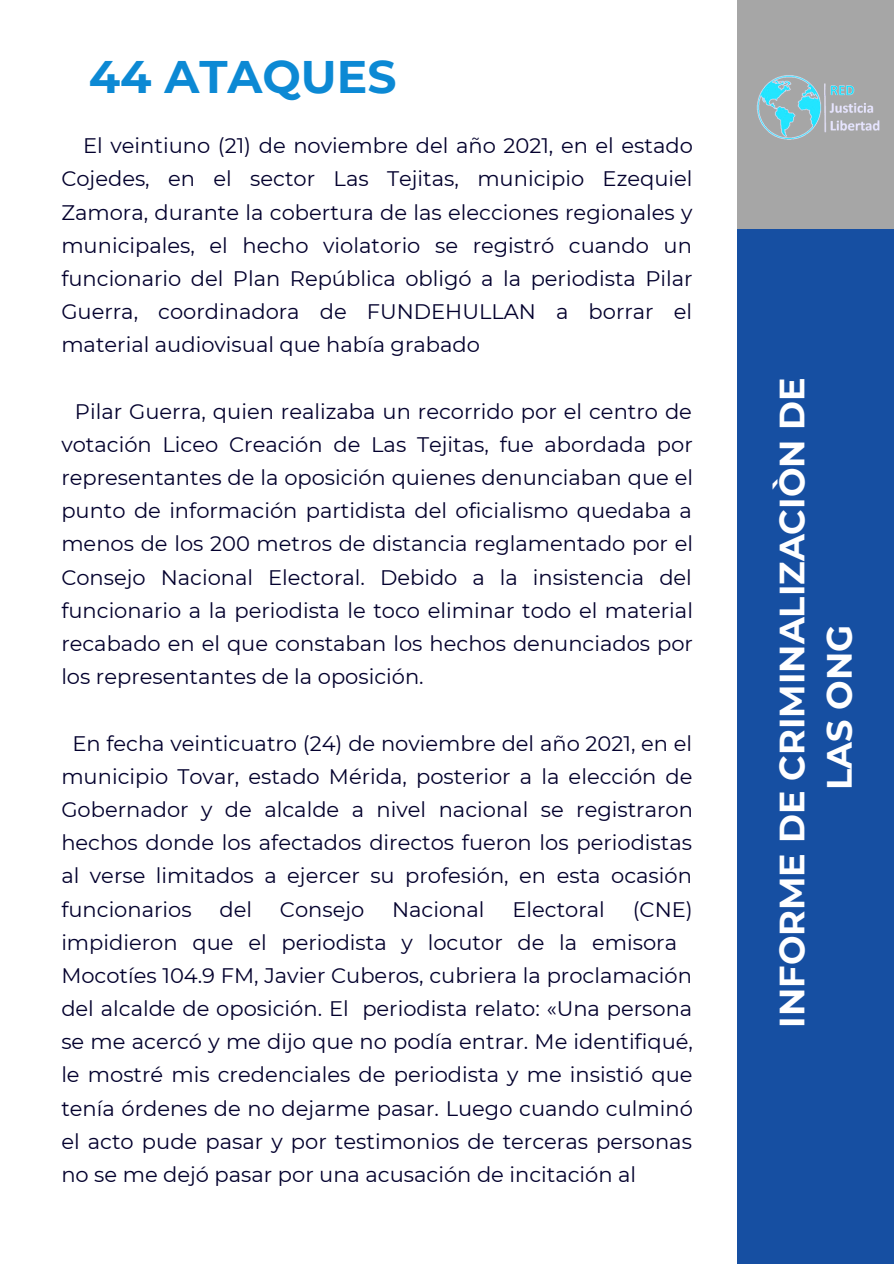
<style>
.page{position:relative;width:894px;height:1264px;background:#fff}
.page>*{position:absolute;margin:0;border:0;box-sizing:border-box;transform-origin:0 0}
.t1{font:700 45.6px "Montserrat";color:#0c89d4}
.t2{font:700 35.1px/47.2px "Montserrat";color:#fff;text-align:center}
.t3{font:21px/33.2px "Montserrat";color:#03002d;text-align:justify}
</style>
<div class="page">
<div style="left:737px;top:0;width:156px;height:243px;background:#a6a6a6"></div>
<div style="left:737px;top:230px;width:156px;height:1033px;background:#164fa2"></div>
<img style="left:757px;top:75px;width:123px;height:65px">
<h1 class="t1" style="left:89px;top:49px;width:309px">44 ATAQUES</h1>
<p class="t3" style="left:61px;top:129px;width:633px;text-indent:22px">El veintiuno (21) de noviembre del año 2021, en el estado Cojedes, en el sector Las Tejitas, municipio Ezequiel Zamora, durante la cobertura de las elecciones regionales y municipales, el hecho violatorio se registró cuando un funcionario del Plan República obligó a la periodista Pilar Guerra, coordinadora de FUNDEHULLAN a borrar el material audiovisual que había grabado</p>
<p class="t3" style="left:61px;top:394px;width:633px;text-indent:14px">Pilar Guerra, quien realizaba un recorrido por el centro de votación Liceo Creación de Las Tejitas, fue abordada por representantes de la oposición quienes denunciaban que el punto de información partidista del oficialismo quedaba a menos de los 200 metros de distancia reglamentado por el Consejo Nacional Electoral. Debido a la insistencia del funcionario a la periodista le toco eliminar todo el material recabado en el que constaban los hechos denunciados por los representantes de la oposición.</p>
<p class="t3" style="left:61px;top:726px;width:633px;text-indent:11px">En fecha veinticuatro (24) de noviembre del año 2021, en el municipio Tovar, estado Mérida, posterior a la elección de Gobernador y de alcalde a nivel nacional se registraron hechos donde los afectados directos fueron los periodistas al verse limitados a ejercer su profesión, en esta ocasión funcionarios</p>
<p class="t3" style="left:219px;top:892px;width:34px">del</p>
<p class="t3" style="left:280px;top:892px;width:86px">Consejo</p>
<p class="t3" style="left:392px;top:892px;width:94px">Nacional</p>
<p class="t3" style="left:512px;top:892px;width:94px">Electoral</p>
<p class="t3" style="left:61px;top:892px;width:633px;text-align:left;text-indent:571px">(CNE) impidieron que el periodista y locutor de la emisora Mocotíes 104.9 FM, Javier Cuberos, cubriera la proclamación del alcalde de oposición. El periodista relato: «Una persona se me acercó y me dijo que no podía entrar. Me identifiqué, le mostré mis credenciales de periodista y me insistió que tenía órdenes de no dejarme pasar. Luego cuando culminó el acto pude pasar y por testimonios de terceras personas no se me dejó pasar por una acusación de incitación al</p>
<h2 class="t2" style="left:768px;top:1027px;width:652px;rotate:-90deg">INFORME DE CRIMINALIZACIÒN DE<br>LAS ONG</h2>
</div>
